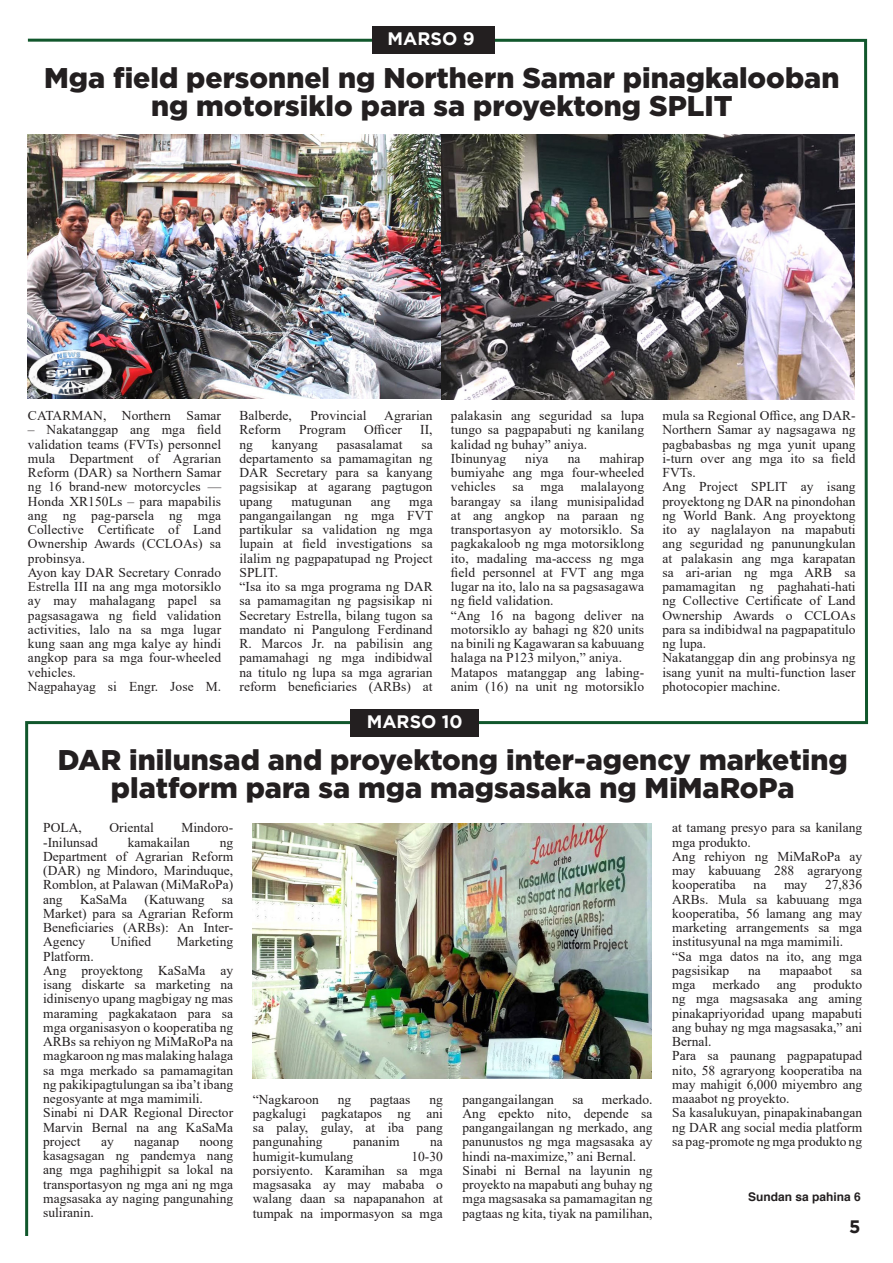
<style>
.page{position:relative;width:893px;height:1263px;background:#fff}
.page>*{position:absolute;margin:0;border:0;box-sizing:border-box;transform-origin:0 0}
.t1{font:900 28.5px/28.5px "Gotham";color:#231f20;text-align:center}
.t2{font:700 18px "Gotham";color:#fff}
.t3{font:700 18px "Gotham";color:#231f20}
.t4{font:13.5px/14.2px "Times New Roman";color:#231f20;text-align:justify}
.t5{font:700 12px "Helvetica";color:#231f20}
</style>
<div class="page">
<img style="left:25px;top:38px;width:844px;height:1198px">
<div style="left:372px;top:26px;width:123px;height:27px;background:#231f20"></div>
<div style="left:350px;top:709px;width:129px;height:27px;background:#231f20"></div>
<img style="left:25px;top:347px;width:91px;height:52px">
<p class="t2" style="left:388px;top:29px;width:88px">MARSO 9</p>
<p class="t1" style="left:44px;top:63px;width:797px">Mga field personnel ng Northern Samar pinagkalooban ng motorsiklo para sa proyektong SPLIT</p>
<p class="t4" style="left:28px;top:408px;width:195px">CATARMAN, Northern Samar</p>
<p class="t4" style="left:28px;top:422px;width:195px">– Nakatanggap ang mga field validation teams (FVTs) personnel mula Department of Agrarian Reform (DAR) sa Northern Samar ng 16 brand-new motorcycles — Honda XR150Ls – para mapabilis ang ng pag-parsela ng mga Collective Certificate of Land Ownership Awards (CCLOAs) sa probinsya.</p>
<p class="t4" style="left:28px;top:565px;width:195px">Ayon kay DAR Secretary Conrado Estrella III na ang mga motorsiklo ay may mahalagang papel sa pagsasagawa ng field validation activities, lalo na sa mga lugar kung saan ang mga kalye ay hindi angkop para sa mga four-wheeled vehicles.</p>
<p class="t4" style="left:28px;top:679px;width:195px">Nagpahayag si Engr. Jose M.</p>
<p class="t4" style="left:239px;top:408px;width:54px">Balberde,</p>
<p class="t4" style="left:311px;top:408px;width:57px">Provincial</p>
<p class="t4" style="left:384px;top:408px;width:50px">Agrarian</p>
<p class="t4" style="left:239px;top:422px;width:43px">Reform</p>
<p class="t4" style="left:299px;top:422px;width:48px">Program</p>
<p class="t4" style="left:364px;top:422px;width:39px">Officer</p>
<p class="t4" style="left:420px;top:422px;width:14px">II,</p>
<p class="t4" style="left:239px;top:436px;width:15px">ng</p>
<p class="t4" style="left:272px;top:436px;width:48px">kanyang</p>
<p class="t4" style="left:337px;top:436px;width:67px">pasasalamat</p>
<p class="t4" style="left:239px;top:436px;width:195px;text-indent:182px">sa departamento sa pamamagitan ng DAR Secretary para sa kanyang pagsisikap at agarang pagtugon upang</p>
<p class="t4" style="left:292px;top:493px;width:62px">matugunan</p>
<p class="t4" style="left:371px;top:493px;width:21px">ang</p>
<p class="t4" style="left:239px;top:493px;width:195px;text-indent:170px">mga pangangailangan ng mga FVT partikular sa validation ng mga lupain at field investigations sa ilalim ng pagpapatupad ng Project SPLIT.</p>
<p class="t4" style="left:239px;top:579px;width:195px">“Isa ito sa mga programa ng DAR sa pamamagitan ng pagsisikap ni Secretary Estrella, bilang tugon sa mandato ni Pangulong Ferdinand R. Marcos Jr. na pabilisin ang pamamahagi ng mga indibidwal na titulo ng lupa sa mga agrarian reform beneficiaries (ARBs) at</p>
<p class="t4" style="left:451px;top:408px;width:195px">palakasin ang seguridad sa lupa tungo sa pagpapabuti ng kanilang kalidad ng buhay” aniya.</p>
<p class="t4" style="left:451px;top:451px;width:57px">Ibinunyag</p>
<p class="t4" style="left:525px;top:451px;width:25px">niya</p>
<p class="t4" style="left:568px;top:451px;width:14px">na</p>
<p class="t4" style="left:451px;top:451px;width:195px;text-indent:149px">mahirap bumiyahe ang mga four-wheeled vehicles sa mga malalayong barangay sa ilang munisipalidad at ang angkop na paraan ng transportasyon ay motorsiklo. Sa pagkakaloob ng mga motorsiklong ito, madaling ma-access ng mga field personnel at FVT ang mga lugar na ito, lalo na sa pagsasagawa ng field validation.</p>
<p class="t4" style="left:451px;top:607px;width:195px">“Ang 16 na bagong deliver na motorsiklo ay bahagi ng 820 units na binili ng Kagawaran sa kabuuang halaga na P123 milyon,” aniya.</p>
<p class="t4" style="left:451px;top:664px;width:195px">Matapos matanggap ang labing&shy;anim (16) na unit ng motorsiklo</p>
<p class="t2" style="left:367px;top:712px;width:97px">MARSO 10</p>
<p class="t4" style="left:662px;top:408px;width:195px">mula sa Regional Office, ang DAR-Northern Samar ay nagsagawa ng pagbabasbas ng mga yunit upang i-turn over ang mga ito sa field FVTs.</p>
<p class="t4" style="left:662px;top:479px;width:195px">Ang Project SPLIT ay isang proyektong ng DAR na pinondohan ng World Bank. Ang proyektong ito ay naglalayon na mapabuti ang seguridad ng panunungkulan at palakasin ang mga karapatan sa ari-arian ng mga ARB sa pamamagitan ng paghahati-hati ng Collective Certificate of Land Ownership Awards o CCLOAs para sa indibidwal na pagpapatitulo ng lupa.</p>
<p class="t4" style="left:662px;top:650px;width:195px">Nakatanggap din ang probinsya ng isang yunit na multi-function laser photocopier machine.</p>
<p class="t1" style="left:58px;top:744px;width:791px">DAR inilunsad and proyektong inter-agency marketing platform para sa mga magsasaka ng MiMaRoPa</p>
<p class="t4" style="left:43px;top:820px;width:40px">POLA,</p>
<p class="t4" style="left:110px;top:820px;width:46px">Oriental</p>
<p class="t4" style="left:181px;top:820px;width:53px">Mindoro-</p>
<p class="t4" style="left:43px;top:834px;width:56px">-Inilunsad</p>
<p class="t4" style="left:128px;top:834px;width:64px">kamakailan</p>
<p class="t4" style="left:43px;top:834px;width:191px;text-indent:176px">ng Department of Agrarian Reform (DAR) ng Mindoro, Marinduque, Romblon, at Palawan (MiMaRoPa) ang</p>
<p class="t4" style="left:80px;top:891px;width:49px">KaSaMa</p>
<p class="t4" style="left:145px;top:891px;width:61px">(Katuwang</p>
<p class="t4" style="left:43px;top:891px;width:191px;text-indent:179px">sa Market) para sa Agrarian Reform Beneficiaries (ARBs): An Inter-Agency</p>
<p class="t4" style="left:111px;top:934px;width:42px">Unified</p>
<p class="t4" style="left:177px;top:934px;width:58px">Marketing</p>
<p class="t4" style="left:43px;top:948px;width:52px">Platform.</p>
<p class="t4" style="left:43px;top:963px;width:191px">Ang proyektong KaSaMa ay isang diskarte sa marketing na idinisenyo upang magbigay ng mas maraming pagkakataon para sa mga organisasyon o kooperatiba ng ARBs sa rehiyon ng MiMaRoPa na magkaroon ng mas malaking halaga sa mga merkado sa pamamagitan ng pakikipagtulungan sa iba’t ibang negosyante at mga mamimili.</p>
<p class="t4" style="left:43px;top:1105px;width:191px">Sinabi ni DAR Regional Director Marvin Bernal na ang KaSaMa project</p>
<p class="t4" style="left:43px;top:1134px;width:191px;text-indent:156px">noong kasagsagan ng pandemya nang ang mga paghihigpit sa lokal na transportasyon ng mga ani ng mga magsasaka ay naging pangunahing suliranin.</p>
<p class="t4" style="left:101px;top:1134px;width:14px">ay</p>
<p class="t4" style="left:134px;top:1134px;width:46px">naganap</p>
<p class="t4" style="left:253px;top:1091px;width:67px">“Nagkaroon</p>
<p class="t4" style="left:338px;top:1091px;width:15px">ng</p>
<p class="t4" style="left:370px;top:1091px;width:42px">pagtaas</p>
<p class="t4" style="left:253px;top:1091px;width:191px;text-indent:176px">ng pagkalugi pagkatapos ng ani sa palay, gulay, at iba pang pangunahing</p>
<p class="t4" style="left:353px;top:1134px;width:48px">pananim</p>
<p class="t4" style="left:430px;top:1134px;width:14px">na</p>
<p class="t4" style="left:253px;top:1148px;width:102px">humigit-kumulang</p>
<p class="t4" style="left:253px;top:1148px;width:191px;text-indent:158px">10-30 porsiyento. Karamihan sa mga magsasaka ay may mababa o walang daan sa napapanahon at tumpak na impormasyon sa mga</p>
<p class="t4" style="left:462px;top:1091px;width:93px">pangangailangan</p>
<p class="t4" style="left:572px;top:1091px;width:13px">sa</p>
<p class="t4" style="left:462px;top:1091px;width:191px;text-indent:139px">merkado.<br>Ang epekto nito, depende sa pangangailangan ng merkado, ang panunustos ng mga magsasaka ay hindi na-maximize,” ani Bernal.</p>
<p class="t4" style="left:462px;top:1163px;width:191px">Sinabi ni Bernal na layunin ng proyekto na mapabuti ang buhay ng mga magsasaka sa pamamagitan ng pagtaas ng kita, tiyak na pamilihan,</p>
<p class="t4" style="left:672px;top:820px;width:191px">at tamang presyo para sa kanilang mga produkto.</p>
<p class="t4" style="left:672px;top:849px;width:191px">Ang rehiyon ng MiMaRoPa ay may kabuuang 288 agraryong kooperatiba</p>
<p class="t4" style="left:672px;top:877px;width:191px;text-indent:153px">27,836<br>ARBs. Mula sa kabuuang mga kooperatiba, 56 lamang ang may marketing arrangements sa mga institusyunal na mga mamimili.</p>
<p class="t4" style="left:672px;top:948px;width:191px">“Sa mga datos na ito, ang mga pagsisikap</p>
<p class="t4" style="left:754px;top:877px;width:14px">na</p>
<p class="t4" style="left:784px;top:877px;width:25px">may</p>
<p class="t4" style="left:748px;top:963px;width:14px">na</p>
<p class="t4" style="left:780px;top:963px;width:54px">mapaabot</p>
<p class="t4" style="left:851px;top:963px;width:13px">sa</p>
<p class="t4" style="left:672px;top:977px;width:191px;text-indent:141px">produkto ng mga magsasaka ang aming pinakapriyoridad upang mapabuti ang buhay ng mga magsasaka,” ani Bernal.</p>
<p class="t4" style="left:672px;top:1048px;width:191px">Para sa paunang pagpapatupad nito, 58 agraryong kooperatiba na may mahigit 6,000 miyembro ang maaabot ng proyekto.</p>
<p class="t4" style="left:672px;top:1105px;width:191px">Sa kasalukuyan, pinapakinabangan ng DAR ang social media platform sa pag-promote ng mga produkto ng</p>
<p class="t4" style="left:672px;top:977px;width:25px">mga</p>
<p class="t4" style="left:712px;top:977px;width:49px">merkado</p>
<p class="t4" style="left:777px;top:977px;width:21px">ang</p>
<p class="t5" style="left:748px;top:1187px;width:114px">Sundan sa pahina 6</p>
<h2 class="t3" style="left:849px;top:1216px;width:13px">5</h2>
</div>
